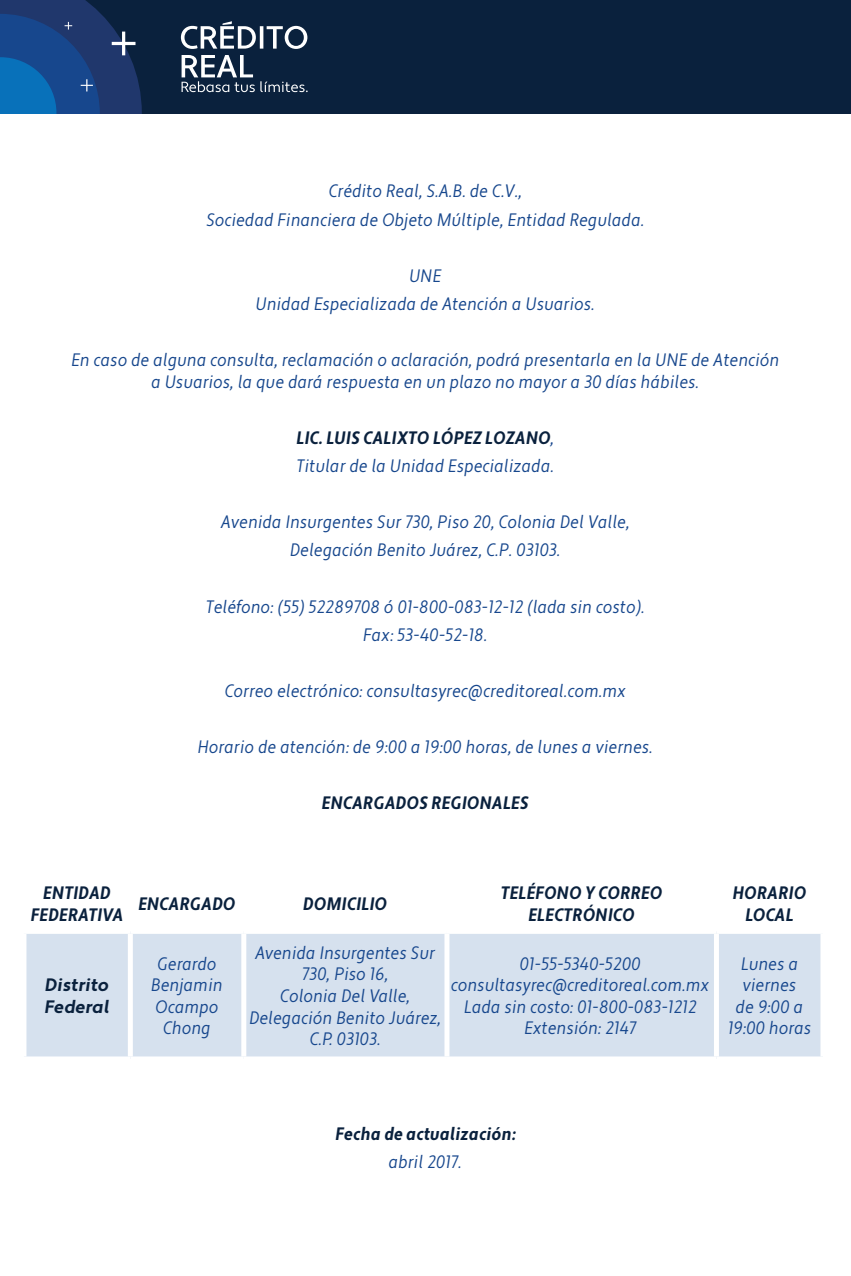
<style>
.page{position:relative;width:851px;height:1276px;background:#fff}
.page>*{position:absolute;margin:0;border:0;box-sizing:border-box;transform-origin:0 0}
.t1{font:18px/21.6px "Apertura Condensed Obliq";color:#17478d;text-align:center}
.t2{font:18px/21.6px "Apertura Bold Condensed Obliq";color:#0a213d;text-align:center}
.t3{font:18px/21.6px "Apertura Bold Obliq";color:#0a213d}
.s1{font-family:"Apertura Condensed Obliq";color:#17478d}
</style>
<div class="page">
<div style="left:0;top:0;width:850px;height:113px;background:#0a213d"></div>
<svg style="left:181px;top:21px;width:126px;height:71px"></svg>
<svg style="left:0;top:0;width:142px;height:113px;background:#19457f"></svg>
<div style="left:26px;top:934px;width:794px;height:122px;background:#d6e1ee"></div>
<div style="left:128px;top:934px;width:5px;height:122px;background:#fff"></div>
<div style="left:241px;top:934px;width:5px;height:122px;background:#fff"></div>
<div style="left:444px;top:934px;width:5px;height:122px;background:#fff"></div>
<div style="left:713px;top:934px;width:5px;height:122px;background:#fff"></div>
<p class="t1" style="left:206px;top:178px;width:439px;line-height:28.1px">Crédito Real, S.A.B. de C.V.,<br>Sociedad Financiera de Objeto Múltiple, Entidad Regulada.</p>
<p class="t1" style="left:256px;top:262px;width:340px;line-height:28.1px">UNE<br>Unidad Especializada de Atención a Usuarios.</p>
<p class="t1" style="left:71px;top:350px;width:709px">En caso de alguna consulta, reclamación o aclaración, podrá presentarla en la UNE de Atención a Usuarios, la que dará respuesta en un plazo no mayor a 30 días hábiles.</p>
<p class="t2" style="left:296px;top:427px;width:259px">LIC. LUIS CALIXTO LÓPEZ LOZANO<span class="s1">,</span></p>
<p class="t1" style="left:296px;top:455px;width:259px">Titular de la Unidad Especializada.</p>
<p class="t1" style="left:221px;top:508px;width:410px;line-height:28.1px">Avenida Insurgentes Sur 730, Piso 20, Colonia Del Valle,<br>Delegación Benito Juárez, C.P. 03103.</p>
<p class="t1" style="left:206px;top:593px;width:441px;line-height:28.1px">Teléfono: (55) 52289708 ó 01-800-083-12-12 (lada sin costo).<br>Fax: 53-40-52-18.</p>
<p class="t1" style="left:225px;top:680px;width:403px">Correo electrónico: consultasyrec@creditoreal.com.mx</p>
<p class="t1" style="left:198px;top:736px;width:457px">Horario de atención: de 9:00 a 19:00 horas, de lunes a viernes.</p>
<p class="t2" style="left:322px;top:793px;width:209px">ENCARGADOS REGIONALES</p>
<p class="t2" style="left:31px;top:882px;width:94px">ENTIDAD<br>FEDERATIVA</p>
<p class="t2" style="left:138px;top:893px;width:99px">ENCARGADO</p>
<p class="t2" style="left:303px;top:893px;width:86px">DOMICILIO</p>
<p class="t2" style="left:500px;top:882px;width:163px">TELÉFONO Y CORREO<br>ELECTRÓNICO</p>
<p class="t2" style="left:732px;top:882px;width:75px">HORARIO<br>LOCAL</p>
<p class="t3" style="left:45px;top:974px;width:66px">Distrito<br>Federal</p>
<p class="t1" style="left:151px;top:953px;width:73px">Gerardo<br>Benjamin<br>Ocampo<br>Chong</p>
<p class="t1" style="left:249px;top:942px;width:193px">Avenida Insurgentes Sur<br>730, Piso 16,<br>Colonia Del Valle,<br>Delegación Benito Juárez,<br>C.P. 03103.</p>
<p class="t1" style="left:451px;top:953px;width:260px">01-55-5340-5200 consultasyrec@creditoreal.com.mx<br>Lada sin costo: 01-800-083-1212<br>Extensión: 2147</p>
<p class="t1" style="left:727px;top:953px;width:85px">Lunes a viernes<br>de 9:00 a<br>19:00 horas</p>
<p class="t2" style="left:335px;top:1123px;width:181px">Fecha de actualización:</p>
<p class="t1" style="left:389px;top:1151px;width:75px">abril 2017.</p>
</div>
